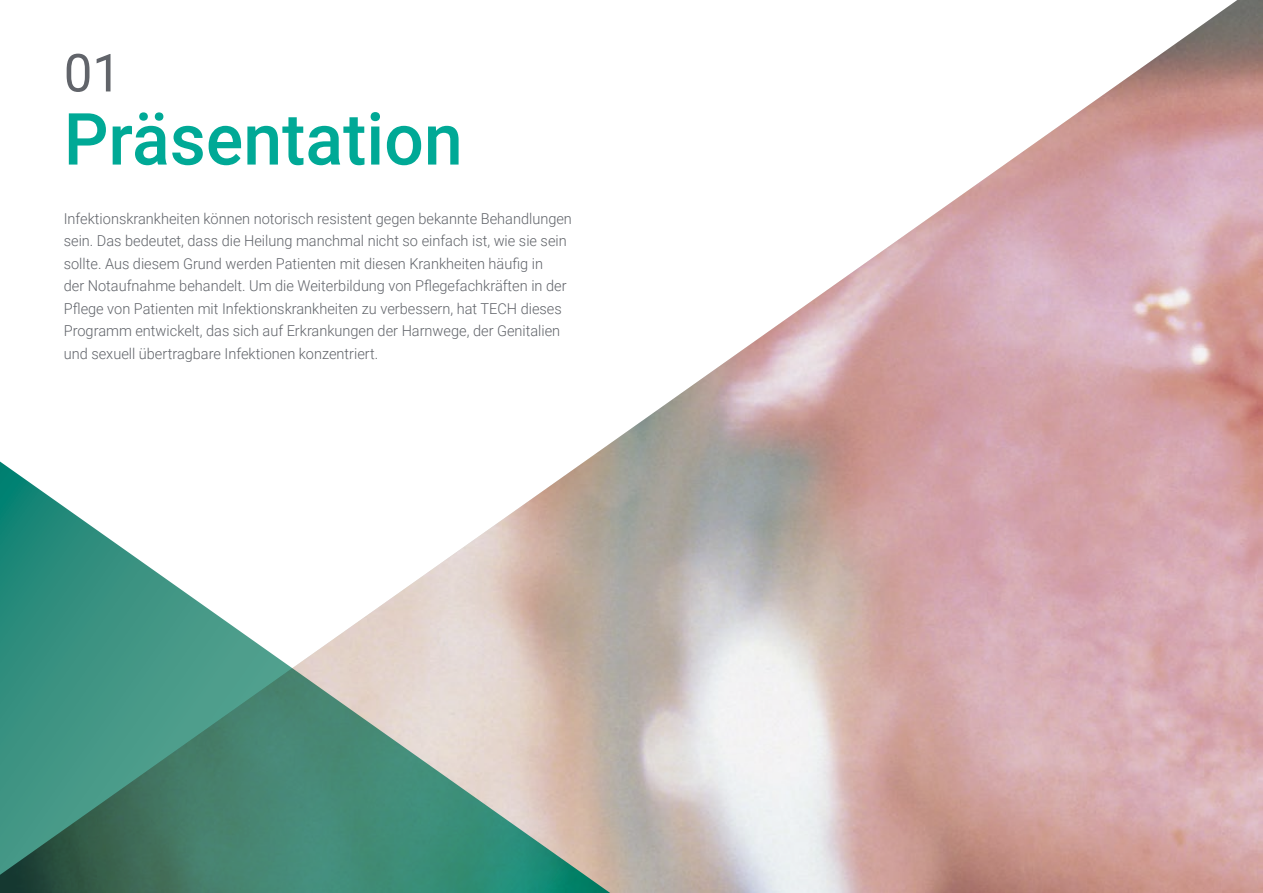
<style>
.page{position:relative;width:1263px;height:893px;background:#fff}
.page>*{position:absolute;margin:0;border:0;box-sizing:border-box;transform-origin:0 0}
.t1{font:500 72px "Roboto";color:#00a996}
.t2{font:52.5px "Roboto";color:#61646a}
.t3{font:300 15px/22.5px "Roboto";color:#61646a}
</style>
<div class="page">
<img style="left:607px;top:0;width:656px;height:893px">
<svg style="left:0;top:446px;width:640px;height:447px"></svg>
<h2 class="t2" style="left:64px;top:36px;width:59px">01</h2>
<h1 class="t1" style="left:64px;top:89px;width:400px">Präsentation</h1>
<p class="t3" style="left:64px;top:207px;width:510px">Infektionskrankheiten können notorisch resistent gegen bekannte Behandlungen sein. Das bedeutet, dass die Heilung manchmal nicht so einfach ist, wie sie sein sollte. Aus diesem Grund werden Patienten mit diesen Krankheiten häufig in<br>der Notaufnahme behandelt. Um die Weiterbildung von Pflegefachkräften in der Pflege von Patienten mit Infektionskrankheiten zu verbessern, hat TECH dieses Programm entwickelt, das sich auf Erkrankungen der Harnwege, der Genitalien und sexuell übertragbare Infektionen konzentriert.</p>
</div>
